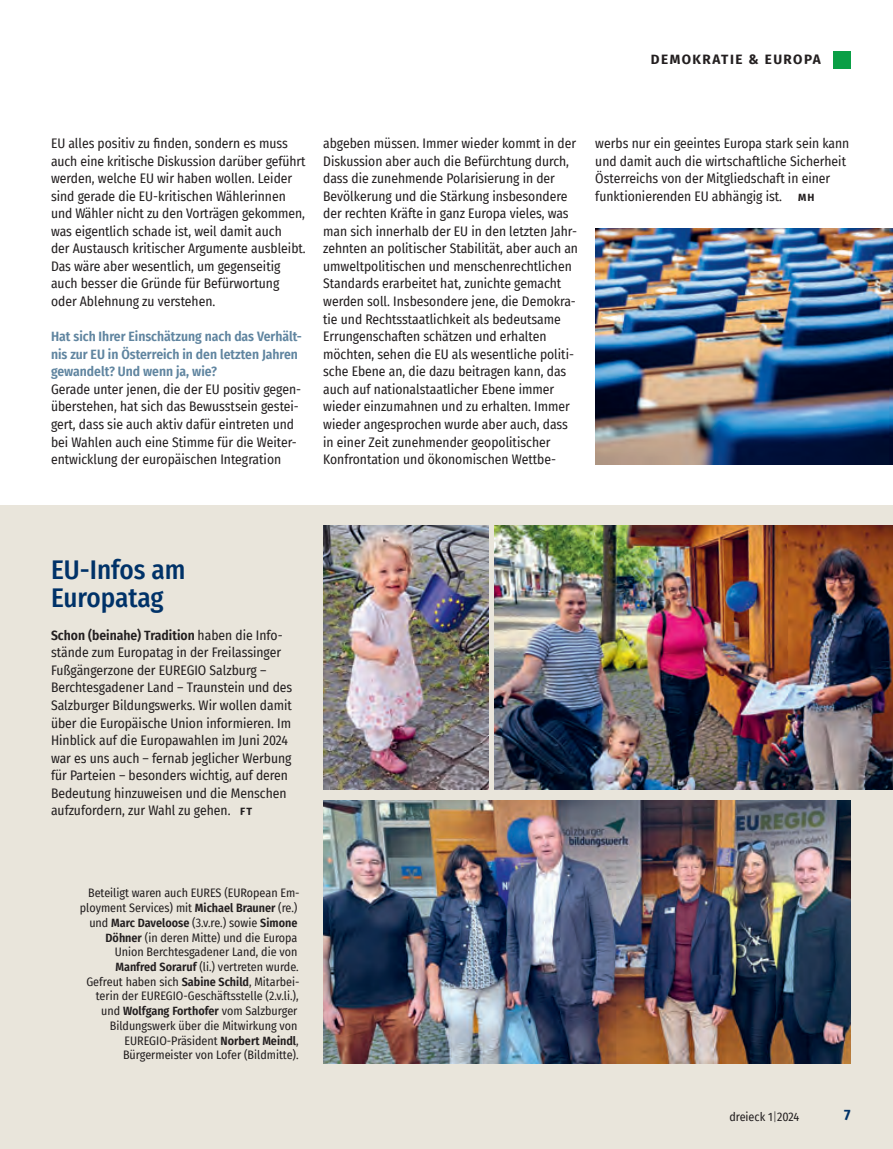
<style>
.page{position:relative;width:893px;height:1149px;background:#fff}
.page>*{position:absolute;margin:0;border:0;box-sizing:border-box;transform-origin:0 0}
.t1{font:500 27px/28px "Fira Sans Condensed";color:#003268}
.t2{font:700 15px "Fira Sans Condensed";color:#003268}
.t3{font:13.5px/17.5px "Fira Sans Condensed";color:#231f20}
.t4{font:600 13.5px/17.5px "Fira Sans Condensed";color:#6085a0}
.t5{font:700 13.5px "Fira Sans";letter-spacing:.11em;color:#231f20}
.t6{font:12px/14.7px "Fira Sans Condensed";color:#231f20;text-align:right}
.s1{font-family:"Fira Sans";font-weight:700;font-size:10.5px}
.s2{font-weight:600}
.s3{font-weight:300}
</style>
<div class="page">
<div style="left:0;top:505px;width:893px;height:643px;background:#e9e5db"></div>
<div style="left:833px;top:51px;width:17px;height:17px;background:#0a9f46"></div>
<img style="left:323px;top:800px;width:527px;height:263px">
<img style="left:595px;top:228px;width:298px;height:236px">
<img style="left:495px;top:525px;width:398px;height:264px">
<img style="left:323px;top:525px;width:165px;height:264px">
<p class="t5" style="left:651px;top:51px;width:171px">DEMOKRATIE &amp; EUROPA</p>
<p class="t3" style="left:51px;top:135px;width:256px">EU alles positiv zu finden, sondern es muss auch eine kritische Diskussion darüber geführt werden, welche EU wir haben wollen. Leider sind gerade die EU-kritischen Wählerinnen und Wähler nicht zu den Vorträgen gekommen, was eigentlich schade ist, weil damit auch<br>der Austausch kritischer Argumente ausbleibt.<br>Das wäre aber wesentlich, um gegenseitig auch besser die Gründe für Befürwortung oder Ablehnung zu verstehen.</p>
<p class="t4" style="left:51px;top:328px;width:252px">Hat sich Ihrer Einschätzung nach das Verhält&shy;nis zur EU in Österreich in den letzten Jahren gewandelt? Und wenn ja, wie?</p>
<p class="t3" style="left:51px;top:380px;width:252px">Gerade unter jenen, die der EU positiv gegen&shy;überstehen, hat sich das Bewusstsein gestei&shy;gert, dass sie auch aktiv dafür eintreten und bei Wahlen auch eine Stimme für die Weiter&shy;entwicklung der europäischen Integration</p>
<p class="t3" style="left:323px;top:135px;width:256px">abgeben müssen. Immer wieder kommt in der Diskussion aber auch die Befürchtung durch, dass die zunehmende Polarisierung in der Bevölkerung und die Stärkung insbesondere der rechten Kräfte in ganz Europa vieles, was man sich innerhalb der EU in den letzten Jahr&shy;zehnten an politischer Stabilität, aber auch an umweltpolitischen und menschenrechtlichen Standards erarbeitet hat, zunichte gemacht werden soll. Insbesondere jene, die Demokra&shy;tie und Rechtsstaatlichkeit als bedeutsame Errungenschaften schätzen und erhalten möchten, sehen die EU als wesentliche politi&shy;sche Ebene an, die dazu beitragen kann, das auch auf nationalstaatlicher Ebene immer wieder einzumahnen und zu erhalten. Immer wieder angesprochen wurde aber auch, dass in einer Zeit zunehmender geopolitischer Konfrontation und ökonomischen Wettbe-</p>
<p class="t3" style="left:595px;top:135px;width:255px">werbs nur ein geeintes Europa stark sein kann und damit auch die wirtschaftliche Sicherheit Österreichs von der Mitgliedschaft in einer funktionierenden EU abhängig ist. <span class="s1">MH</span></p>
<p class="t1" style="left:51px;top:556px;width:136px">EU-Infos am<br>Europatag</p>
<p class="t3" style="left:51px;top:626px;width:243px"><span class="s2">Schon (beinahe) Tradition</span> haben die Info&shy;stände zum Europatag in der Freilassinger Fußgängerzone der EUREGIO Salzburg – Berchtesgadener Land – Traunstein und des Salzburger Bildungswerks. Wir wollen damit über die Europäische Union informieren. Im Hinblick auf die Europawahlen im Juni 2024 war es uns auch – fernab jeglicher Werbung für Parteien – besonders wichtig, auf deren Bedeutung hinzuweisen und die Menschen aufzufordern, zur Wahl zu gehen. <span class="s1">FT</span></p>
<p class="t6" style="left:80px;top:885px;width:221px">Beteiligt waren auch EURES (EURopean Em&shy;ployment Services) mit <span class="s2">Michael Brauner</span> (re.) und <span class="s2">Marc Daveloose</span> (3.v.re.) sowie <span class="s2">Simone Döhner</span> (in deren Mitte) und die Europa Union Berchtesgadener Land, die von <span class="s2">Manfred Soraruf</span> (li.) vertreten wurde.<br>Gefreut haben sich <span class="s2">Sabine Schild</span>, Mitarbei - terin der EUREGIO-Geschäftsstelle (2.v.li.), und <span class="s2">Wolfgang Forthofer</span> vom Salzburger Bildungswerk über die Mitwirkung von EUREGIO-Präsident <span class="s2">Norbert Meindl</span>, Bürgermeister von Lofer (Bildmitte).</p>
<p class="t6" style="left:729px;top:1108px;width:72px">dreieck 1<span class="s3">|</span>2024</p>
<p class="t2" style="left:844px;top:1106px;width:8px">7</p>
</div>
